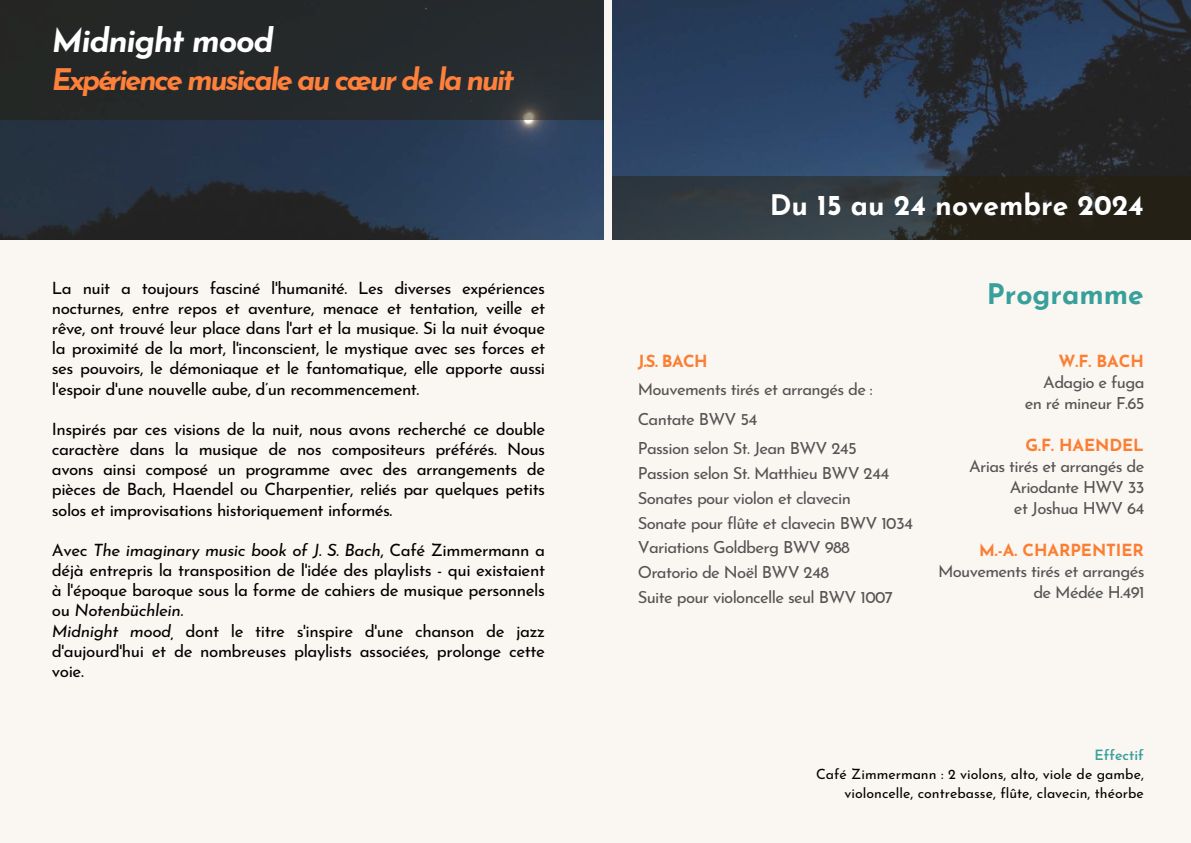
<style>
.page{position:relative;width:1191px;height:843px;background:#fff}
.page>*{position:absolute;margin:0;border:0;box-sizing:border-box;transform-origin:0 0}
.t1{font:italic 700 32.5px "Josefin Sans";letter-spacing:-.04em;color:#fff}
.t2{font:italic 700 29.7px "Josefin Sans";letter-spacing:-.08em;color:#ff803b}
.t3{font:700 28.3px "Josefin Sans";color:#fff}
.t4{font:700 28.3px "Josefin Sans";color:#38a09b}
.t5{font:17px/20.2px "Josefin Sans";letter-spacing:-.025em;color:#000;text-align:justify}
.t6{font:16.7px/24.8px "Josefin Sans";letter-spacing:-.04em;color:#545454;text-align:right}
.t7{font:700 16.7px "Josefin Sans";letter-spacing:-.005em;color:#fa7f33}
.t8{font:14.1px/19.1px "Josefin Sans";color:#000;text-align:right}
.t9{font:600 14.1px "Josefin Sans";color:#38a09b}
.s1{font-style:italic}
</style>
<div class="page">
<div style="left:0;top:0;width:1190px;height:842px;background:#faf6f2"></div>
<img style="left:0;top:0;width:1190px;height:239px">
<div style="left:0;top:0;width:607px;height:120px;background:#25292b"></div>
<svg style="left:611px;top:176px;width:579px;height:64px;background:#2e3131"></svg>
<div style="left:604px;top:0;width:7px;height:277px;background:#faf6f2"></div>
<h1 class="t1" style="left:52px;top:28px;width:223px">Midnight mood</h1>
<h2 class="t2" style="left:52px;top:68px;width:464px">Expérience musicale au cœur de la nuit</h2>
<p class="t5" style="left:52px;top:279px;width:495px">La nuit a toujours fasciné l'humanité. Les diverses expériences nocturnes, entre repos et aventure, menace et tentation, veille et rêve, ont trouvé leur place dans l'art et la musique. Si la nuit évoque la proximité de la mort, l'inconscient, le mystique avec ses forces et ses pouvoirs, le démoniaque et le fantomatique, elle apporte aussi l'espoir d'une nouvelle aube, d’un recommencement.</p>
<p class="t5" style="left:52px;top:420px;width:495px">Inspirés par ces visions de la nuit, nous avons recherché ce double caractère dans la musique de nos compositeurs préférés. Nous avons ainsi composé un programme avec des arrangements de pièces de Bach, Haendel ou Charpentier, reliés par quelques petits solos et improvisations historiquement informés.</p>
<p class="t5" style="left:52px;top:541px;width:494px;text-align:left">Avec <span class="s1">The imaginary music book of J. S. Bach</span>, Café Zimmermann a déjà entrepris la transposition de l'idée des playlists - qui existaient à l'époque baroque sous la forme de cahiers de musique personnels ou <span class="s1">Notenbüchlein.<br>Midnight mood,</span> dont le titre s'inspire d'une chanson de jazz d'aujourd'hui et de nombreuses playlists associées, prolonge cette voie.</p>
<h3 class="t3" style="left:769px;top:194px;width:375px">Du 15 au 24 novembre 2024</h3>
<p class="t7" style="left:637px;top:354px;width:71px">J.S. BACH</p>
<p class="t6" style="left:637px;top:376px;width:237px;line-height:29.6px;text-align:left">Mouvements tirés et arrangés de :<br>Cantate BWV 54<br>Passion selon St. Jean BWV 245</p>
<p class="t6" style="left:637px;top:462px;width:277px;text-align:left">Passion selon St. Matthieu BWV 244<br>Sonates pour violon et clavecin<br>Sonate pour flûte et clavecin BWV 1034<br>Variations Goldberg BWV 988<br>Oratorio de Noël BWV 248<br>Suite pour violoncelle seul BWV 1007</p>
<h3 class="t4" style="left:986px;top:282px;width:158px">Programme</h3>
<p class="t7" style="left:1058px;top:354px;width:87px">W.F. BACH</p>
<p class="t6" style="left:1024px;top:373px;width:121px;line-height:21px">Adagio e fuga en ré mineur F.65</p>
<p class="t7" style="left:1025px;top:438px;width:120px">G.F. HAENDEL</p>
<p class="t6" style="left:1009px;top:457px;width:136px;line-height:21px;text-align:justify;text-indent:-41px">Arias tirés et arrangés de Ariodante HWV 33 et Joshua HWV 64</p>
<p class="t7" style="left:979px;top:543px;width:166px">M.-A. CHARPENTIER</p>
<p class="t6" style="left:937px;top:562px;width:208px;line-height:21px">Mouvements tirés et arrangés de Médée H.491</p>
<p class="t9" style="left:1094px;top:749px;width:51px">Effectif</p>
<p class="t8" style="left:815px;top:766px;width:329px">Café Zimmermann : 2 violons, alto, viole de gambe, violoncelle, contrebasse, flûte, clavecin, théorbe</p>
</div>
